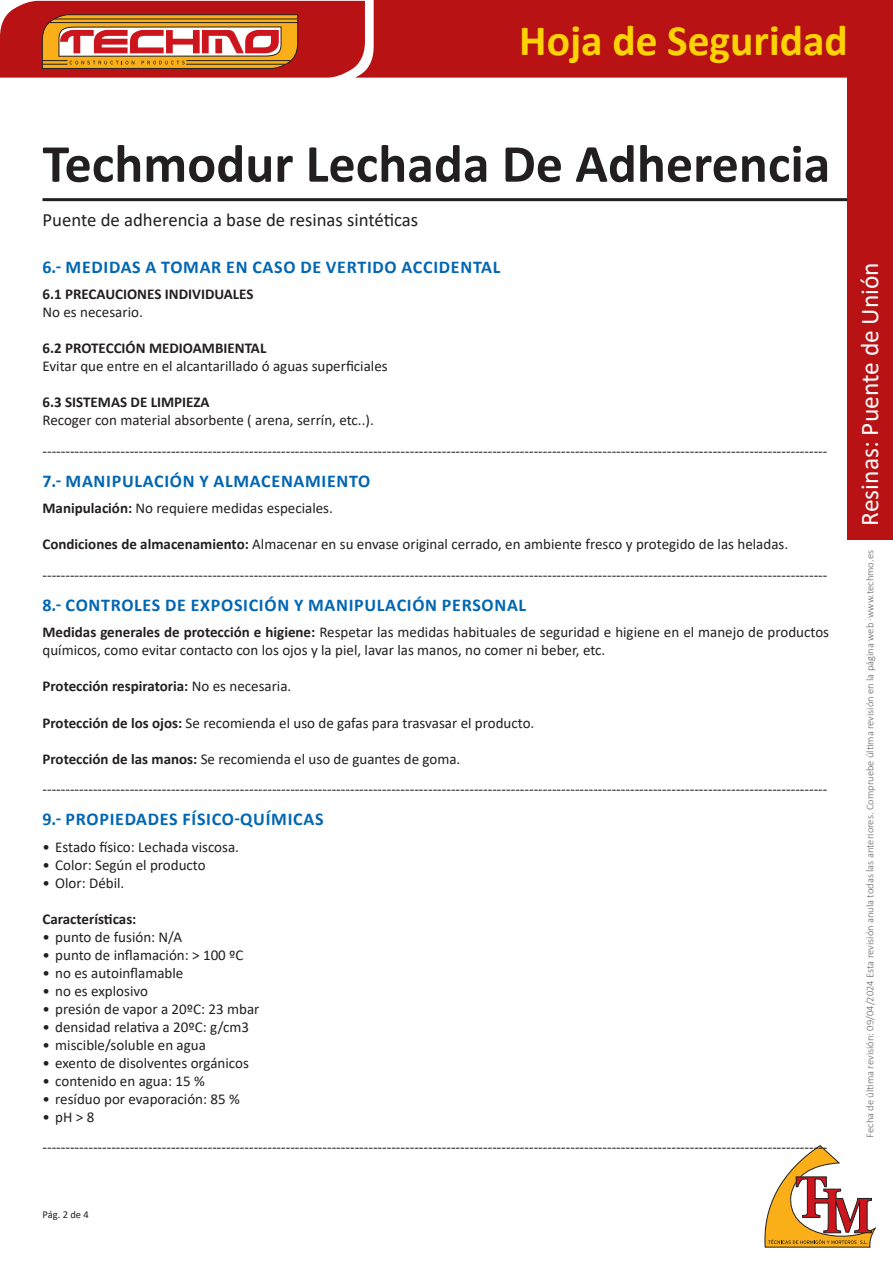
<style>
.page{position:relative;width:893px;height:1263px;background:#fff}
.page>*{position:absolute;margin:0;border:0;box-sizing:border-box;transform-origin:0 0}
.t1{font:700 54px "Calibri";color:#231f20}
.t2{font:700 43.5px "Calibri";color:#fed304}
.t3{font:25.5px "Calibri";color:#fff}
.t4{font:18.75px "Calibri";color:#231f20}
.ladillo_azul{font:700 18px "Calibri";letter-spacing:.04em;color:#0166b3}
.general{font:15px/18px "Calibri";color:#231f20}
.general-2{font:700 15px "Calibri";color:#231f20}
.ladillo{font:700 15px "Calibri";color:#231f20}
.t5{font:300 10.5px "Calibri";color:#67676a}
.t6{font:10.5px "Calibri";color:#231f20}
.s1{font-weight:700}
.s2{font-weight:400}
</style>
<div class="page">
<hr style="left:43px;top:198px;width:807px;height:3px;background:#231f20">
<div style="left:848px;top:74px;width:45px;height:466px;background:#b81214"></div>
<svg style="left:0;top:0;width:893px;height:78px;background:#bf2f25"></svg>
<hr style="left:186px;top:64px;width:99px;height:1px;background:#231f20">
<svg style="left:764px;top:1145px;width:113px;height:103px"></svg>
<h2 class="t2" style="left:519px;top:10px;width:330px">Hoja de Seguridad</h2>
<h1 class="t1" style="left:43px;top:126px;width:789px">Techmodur Lechada De Adherencia</h1>
<p class="t4" style="left:43px;top:207px;width:377px">Puente de adherencia a base de resinas sintéticas</p>
<p class="ladillo_azul" style="left:43px;top:254px;width:459px">6.- MEDIDAS A TOMAR EN CASO DE VERTIDO ACCIDENTAL</p>
<p class="general-2" style="left:43px;top:284px;width:213px">6.1 PRECAUCIONES INDIVIDUALES</p>
<p class="general" style="left:43px;top:303px;width:102px">No es necesario.</p>
<p class="general-2" style="left:43px;top:338px;width:225px">6.2 PROTECCIÓN MEDIOAMBIENTAL</p>
<p class="general" style="left:43px;top:357px;width:347px">Evitar que entre en el alcantarillado ó aguas superficiales</p>
<p class="general-2" style="left:43px;top:392px;width:169px">6.3 SISTEMAS DE LIMPIEZA</p>
<p class="general" style="left:43px;top:411px;width:333px">Recoger con material absorbente ( arena, serrín, etc..).</p>
<p class="general" style="left:43px;top:442px;width:786px">---------------------------------------------------------------------------------------------------------------------------------------------------------------------------</p>
<p class="ladillo_azul" style="left:43px;top:468px;width:329px">7.- MANIPULACIÓN Y ALMACENAMIENTO</p>
<p class="general" style="left:43px;top:499px;width:292px"><span class="s1">Manipulación:</span> No requiere medidas especiales.</p>
<p class="general" style="left:43px;top:535px;width:747px"><span class="s1">Condiciones de almacenamiento:</span> Almacenar en su envase original cerrado, en ambiente fresco y protegido de las heladas.</p>
<p class="general" style="left:43px;top:566px;width:786px">---------------------------------------------------------------------------------------------------------------------------------------------------------------------------</p>
<p class="ladillo_azul" style="left:43px;top:592px;width:485px">8.- CONTROLES DE EXPOSICIÓN Y MANIPULACIÓN PERSONAL</p>
<p class="general" style="left:43px;top:623px;width:788px"><span class="s1">Medidas generales de protección e higiene:</span> Respetar las medidas habituales de seguridad e higiene en el manejo de productos químicos, como evitar contacto con los ojos y la piel, lavar las manos, no comer ni beber, etc.</p>
<p class="general-2" style="left:43px;top:676px;width:250px">Protección respiratoria: <span class="s2">No es necesaria.</span></p>
<p class="general" style="left:43px;top:713px;width:493px"><span class="s1">Protección de los ojos:</span> Se recomienda el uso de gafas para trasvasar el producto.</p>
<p class="general" style="left:43px;top:749px;width:419px"><span class="s1">Protección de las manos:</span> Se recomienda el uso de guantes de goma.</p>
<p class="general" style="left:43px;top:780px;width:786px">---------------------------------------------------------------------------------------------------------------------------------------------------------------------------</p>
<p class="ladillo_azul" style="left:43px;top:806px;width:283px">9.- PROPIEDADES FÍSICO-QUÍMICAS</p>
<p class="general" style="left:43px;top:837px;width:198px">• Estado físico: Lechada viscosa.</p>
<p class="general" style="left:43px;top:855px;width:165px">• Color: Según el producto</p>
<p class="general" style="left:43px;top:873px;width:83px">• Olor: Débil.</p>
<p class="ladillo" style="left:43px;top:908px;width:95px">Características:</p>
<p class="general" style="left:43px;top:927px;width:141px">• punto de fusión: N/A</p>
<p class="general" style="left:43px;top:945px;width:203px">• punto de inflamación: &gt; 100 ºC</p>
<p class="general" style="left:43px;top:963px;width:142px">• no es autoinflamable</p>
<p class="general" style="left:43px;top:981px;width:107px">• no es explosivo</p>
<p class="general" style="left:43px;top:999px;width:218px">• presión de vapor a 20ºC: 23 mbar</p>
<p class="general" style="left:43px;top:1017px;width:208px">• densidad relativa a 20ºC: g/cm3</p>
<p class="general" style="left:43px;top:1035px;width:165px">• miscible/soluble en agua</p>
<p class="general" style="left:43px;top:1053px;width:208px">• exento de disolventes orgánicos</p>
<p class="general" style="left:43px;top:1071px;width:164px">• contenido en agua: 15 %</p>
<p class="general" style="left:43px;top:1089px;width:199px">• resíduo por evaporación: 85 %</p>
<p class="general" style="left:43px;top:1107px;width:53px">• pH&gt;8</p>
<p class="general" style="left:43px;top:1138px;width:786px">---------------------------------------------------------------------------------------------------------------------------------------------------------------------------</p>
<p class="t6" style="left:43px;top:1207px;width:48px">Pág. 2 de 4</p>
<h3 class="t3" style="left:852px;top:526px;width:265px;rotate:-90deg">Resinas: Puente de Unión</h3>
<p class="t5" style="left:863px;top:1138px;width:589px;rotate:-90deg">Fecha de última revisión: 09/04/2024 Esta revisión anula todas las anteriores. Compruebe última revisión en la página web ·www.techmo.es</p>
</div>
